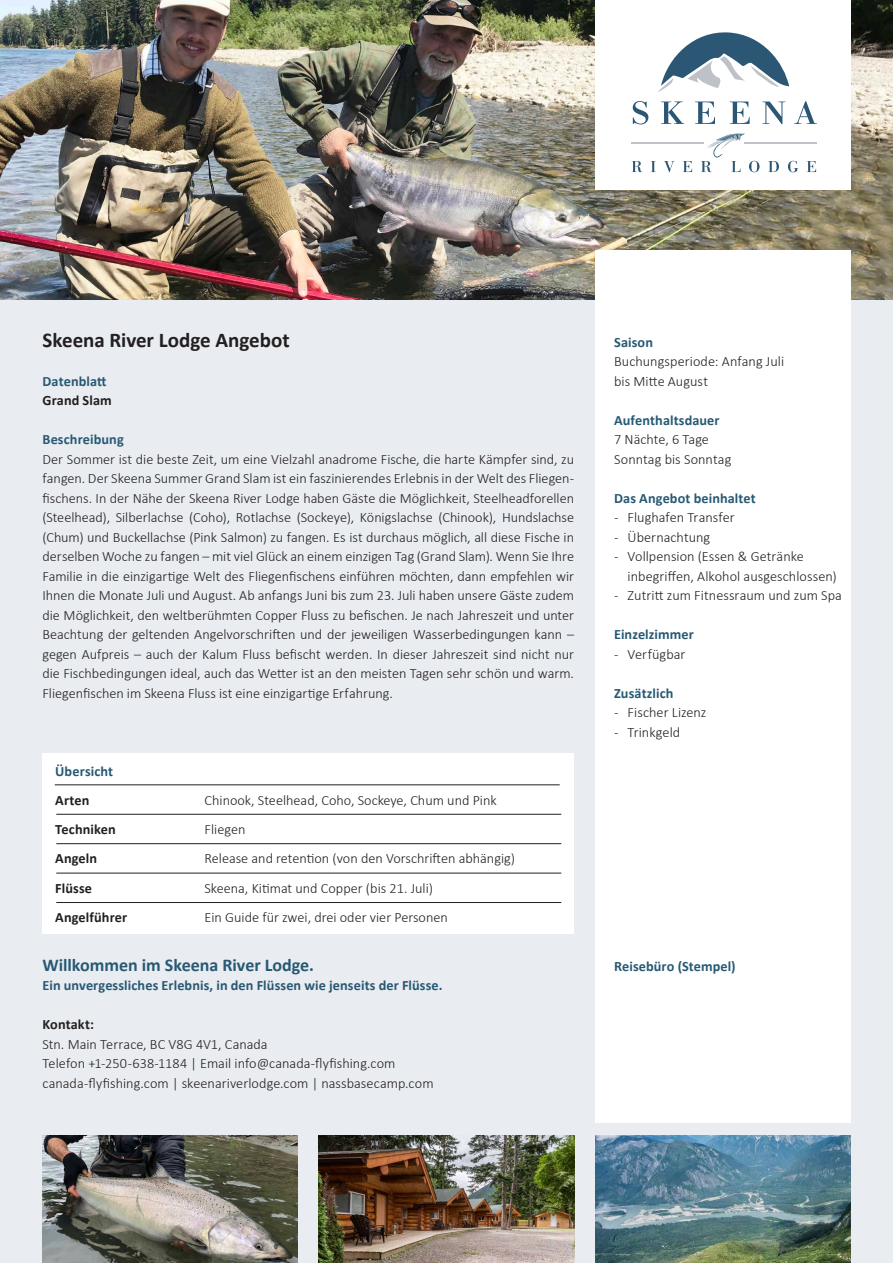
<style>
.page{position:relative;width:893px;height:1263px;background:#fff}
.page>*{position:absolute;margin:0;border:0;box-sizing:border-box;transform-origin:0 0}
.t1{font:700 21px "Calibri";letter-spacing:-.005em;color:#231f20}
.t2{font:700 18px "Calibri";color:#275974}
.t3{font:300 14.25px/19.5px "Calibri";color:#231f20;text-align:justify}
.t4{font:700 14.25px "Calibri";letter-spacing:.005em;color:#275974}
.t5{font:700 14.25px "Calibri";letter-spacing:.005em;color:#231f20}
</style>
<div class="page">
<img style="left:0;top:0;width:893px;height:301px">
<div style="left:0;top:301px;width:893px;height:962px;background:#e9ecf0"></div>
<div style="left:43px;top:753px;width:531px;height:180px;background:#fff"></div>
<div style="left:595px;top:250px;width:255px;height:703px;background:#fff"></div>
<hr style="left:55px;top:784px;width:505px;height:1px;background:#231f20">
<hr style="left:56px;top:843px;width:505px;height:1px;background:#231f20">
<hr style="left:56px;top:873px;width:505px;height:1px;background:#231f20">
<hr style="left:56px;top:902px;width:505px;height:1px;background:#231f20">
<hr style="left:56px;top:814px;width:505px;height:1px;background:#231f20">
<img style="left:43px;top:1135px;width:255px;height:128px">
<img style="left:595px;top:1135px;width:255px;height:128px">
<div style="left:595px;top:0;width:255px;height:189px;background:#fff"></div>
<svg style="left:633px;top:101px;width:15px;height:23px"></svg>
<svg style="left:661px;top:101px;width:23px;height:23px"></svg>
<svg style="left:695px;top:102px;width:20px;height:22px"></svg>
<svg style="left:730px;top:102px;width:20px;height:22px"></svg>
<svg style="left:762px;top:102px;width:23px;height:22px"></svg>
<svg style="left:794px;top:101px;width:23px;height:23px"></svg>
<svg style="left:632px;top:161px;width:10px;height:11px"></svg>
<svg style="left:651px;top:161px;width:5px;height:11px"></svg>
<svg style="left:664px;top:161px;width:10px;height:11px"></svg>
<svg style="left:683px;top:161px;width:9px;height:11px"></svg>
<svg style="left:768px;top:161px;width:11px;height:11px"></svg>
<svg style="left:788px;top:161px;width:10px;height:11px"></svg>
<svg style="left:807px;top:161px;width:9px;height:11px"></svg>
<svg style="left:658px;top:32px;width:131px;height:60px"></svg>
<svg style="left:701px;top:133px;width:58px;height:39px"></svg>
<hr style="left:631px;top:142px;width:73px;height:1px;background:#bec1c8">
<hr style="left:744px;top:142px;width:72px;height:1px;background:#bec1c8">
<div style="left:595px;top:948px;width:255px;height:174px;background:#fff"></div>
<img style="left:319px;top:1135px;width:255px;height:128px">
<p class="t1" style="left:43px;top:326px;width:249px">Skeena River Lodge Angebot</p>
<p class="t4" style="left:43px;top:372px;width:66px">Datenblatt</p>
<p class="t5" style="left:43px;top:391px;width:71px">Grand Slam</p>
<p class="t4" style="left:43px;top:430px;width:83px">Beschreibung</p>
<p class="t3" style="left:43px;top:449px;width:533px">Der Sommer ist die beste Zeit, um eine Vielzahl anadrome Fische, die harte Kämpfer sind, zu fangen. Der Skeena Summer Grand Slam ist ein faszinierendes Erlebnis in der Welt des Fliegen&shy;fischens. In der Nähe der Skeena River Lodge haben Gäste die Möglichkeit, Steelheadforellen (Steelhead), Silberlachse (Coho), Rotlachse (Sockeye), Königslachse (Chinook), Hundslachse (Chum) und Buckellachse (Pink Salmon) zu fangen. Es ist durchaus möglich, all diese Fische in derselben Woche zu fangen – mit viel Glück an einem einzigen Tag (Grand Slam). Wenn Sie Ihre Familie in die einzigartige Welt des Fliegenfischens einführen möchten, dann empfehlen wir Ihnen die Monate Juli und August. Ab anfangs Juni bis zum 23. Juli haben unsere Gäste zudem die Möglichkeit, den weltberühmten Copper Fluss zu befischen. Je nach Jahreszeit und unter Beachtung der geltenden Angelvorschriften und der jeweiligen Wasserbedingungen kann – gegen Aufpreis – auch der Kalum Fluss befischt werden. In dieser Jahreszeit sind nicht nur die Fischbedingungen ideal, auch das Wetter ist an den meisten Tagen sehr schön und warm.<br>Fliegenfischen im Skeena Fluss ist eine einzigartige Erfahrung.</p>
<p class="t4" style="left:55px;top:762px;width:59px">Übersicht</p>
<p class="t5" style="left:55px;top:791px;width:36px">Arten</p>
<p class="t3" style="left:205px;top:790px;width:294px">Chinook, Steelhead, Coho, Sockeye, Chum und Pink</p>
<p class="t5" style="left:55px;top:820px;width:62px">Techniken</p>
<p class="t3" style="left:205px;top:819px;width:42px">Fliegen</p>
<p class="t5" style="left:55px;top:849px;width:43px">Angeln</p>
<p class="t3" style="left:205px;top:849px;width:312px">Release and retention (von den Vorschriften abhängig)</p>
<p class="t5" style="left:55px;top:879px;width:38px">Flüsse</p>
<p class="t3" style="left:205px;top:878px;width:230px">Skeena, Kitimat und Copper (bis 21. Juli)</p>
<p class="t5" style="left:55px;top:908px;width:73px">Angelführer</p>
<p class="t3" style="left:205px;top:907px;width:245px">Ein Guide für zwei, drei oder vier Personen</p>
<p class="t2" style="left:43px;top:953px;width:273px">Willkommen im Skeena River Lodge.</p>
<p class="t4" style="left:43px;top:976px;width:402px">Ein unvergessliches Erlebnis, in den Flüssen wie jenseits der Flüsse.</p>
<p class="t5" style="left:43px;top:1015px;width:53px">Kontakt:</p>
<p class="t3" style="left:43px;top:1034px;width:227px">Stn. Main Terrace, BC V8G 4V1, Canada</p>
<p class="t3" style="left:43px;top:1053px;width:354px">Telefon +1-250-638-1184 | Email info@canada-flyfishing.com</p>
<p class="t3" style="left:43px;top:1073px;width:393px">canada-flyfishing.com | skeenariverlodge.com | nassbasecamp.com</p>
<p class="t4" style="left:614px;top:333px;width:40px">Saison</p>
<p class="t3" style="left:614px;top:351px;width:172px">Buchungsperiode: Anfang Juli</p>
<p class="t3" style="left:614px;top:371px;width:95px">bis Mitte August</p>
<p class="t4" style="left:614px;top:411px;width:107px">Aufenthaltsdauer</p>
<p class="t3" style="left:614px;top:429px;width:96px">7 Nächte, 6 Tage</p>
<p class="t3" style="left:614px;top:449px;width:119px">Sonntag bis Sonntag</p>
<p class="t4" style="left:614px;top:489px;width:143px">Das Angebot beinhaltet</p>
<p class="t3" style="left:614px;top:507px;width:122px">- Flughafen Transfer</p>
<p class="t3" style="left:614px;top:527px;width:98px">- Übernachtung</p>
<p class="t3" style="left:614px;top:546px;width:191px">- Vollpension (Essen &amp; Getränke</p>
<p class="t3" style="left:628px;top:566px;width:211px">inbegriffen, Alkohol ausgeschlossen)</p>
<p class="t3" style="left:614px;top:585px;width:229px">- Zutritt zum Fitnessraum und zum Spa</p>
<p class="t4" style="left:614px;top:625px;width:81px">Einzelzimmer</p>
<p class="t3" style="left:614px;top:644px;width:73px">- Verfügbar</p>
<p class="t4" style="left:614px;top:684px;width:61px">Zusätzlich</p>
<p class="t3" style="left:614px;top:702px;width:94px">- Fischer Lizenz</p>
<p class="t3" style="left:614px;top:722px;width:68px">- Trinkgeld</p>
<p class="t4" style="left:614px;top:957px;width:123px">Reisebüro (Stempel)</p>
</div>
